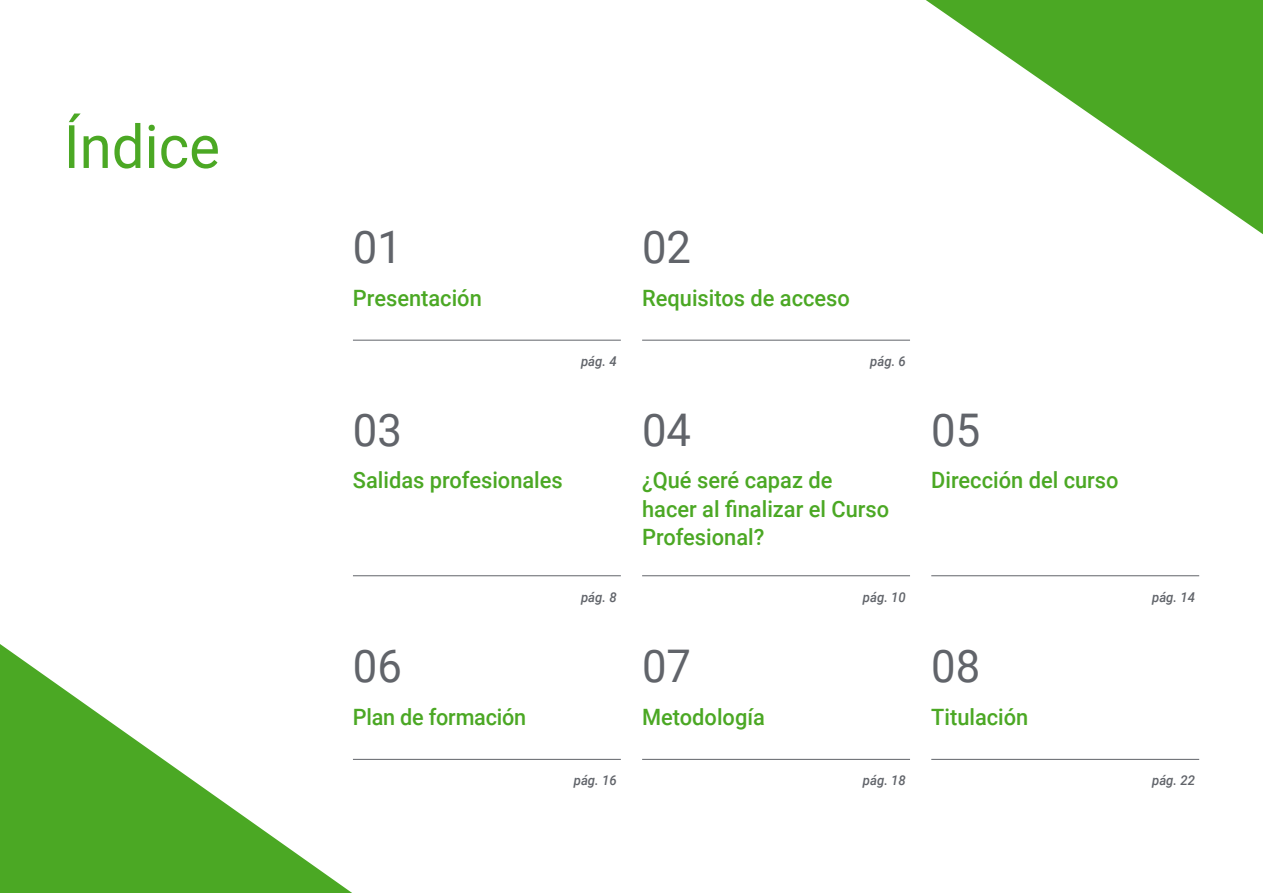
<style>
.page{position:relative;width:1263px;height:893px;background:#fff}
.page>*{position:absolute;margin:0;border:0;box-sizing:border-box;transform-origin:0 0}
.t1{font:60px "Roboto";color:#4ba824}
.t2{font:45px "Roboto";color:#61646a}
.t3{font:500 22.5px/28.5px "Roboto";color:#4ba824}
.t4{font:500 22.5px "Roboto";color:#4ba824;scale:.96 1}
.t5{font:italic 500 13.5px "Roboto";color:#61646a}
</style>
<div class="page">
<svg style="left:0;top:644px;width:352px;height:249px"></svg>
<svg style="left:926px;top:0;width:337px;height:234px"></svg>
<hr style="left:353px;top:340px;width:268px;height:1px;background:#61646a">
<hr style="left:642px;top:340px;width:268px;height:1px;background:#61646a">
<hr style="left:931px;top:759px;width:268px;height:1px;background:#61646a">
<hr style="left:353px;top:575px;width:268px;height:1px;background:#61646a">
<hr style="left:642px;top:575px;width:268px;height:1px;background:#61646a">
<hr style="left:931px;top:575px;width:268px;height:1px;background:#61646a">
<hr style="left:353px;top:759px;width:268px;height:1px;background:#61646a">
<hr style="left:642px;top:759px;width:268px;height:1px;background:#61646a">
<h1 class="t1" style="left:64px;top:105px;width:158px">Índice</h1>
<h2 class="t2" style="left:353px;top:216px;width:51px">01</h2>
<h2 class="t2" style="left:642px;top:216px;width:51px">02</h2>
<p class="t3" style="left:353px;top:283px;width:130px">Presentación</p>
<p class="t3" style="left:642px;top:283px;width:209px">Requisitos de acceso</p>
<p class="t5" style="left:581px;top:351px;width:37px">pág. 4</p>
<p class="t5" style="left:870px;top:351px;width:37px">pág. 6</p>
<h2 class="t2" style="left:353px;top:398px;width:51px">03</h2>
<h2 class="t2" style="left:642px;top:398px;width:51px">04</h2>
<h2 class="t2" style="left:931px;top:398px;width:51px">05</h2>
<p class="t3" style="left:353px;top:465px;width:211px">Salidas profesionales</p>
<p class="t3" style="left:931px;top:465px;width:189px">Dirección del curso</p>
<p class="t3" style="left:642px;top:465px;width:249px">¿Qué seré capaz de hacer al finalizar el Curso<br>Profesional?</p>
<h2 class="t2" style="left:353px;top:635px;width:51px">06</h2>
<p class="t5" style="left:581px;top:588px;width:37px">pág. 8</p>
<p class="t5" style="left:863px;top:588px;width:44px">pág. 10</p>
<p class="t5" style="left:1152px;top:588px;width:44px">pág. 14</p>
<h2 class="t2" style="left:642px;top:635px;width:51px">07</h2>
<h2 class="t2" style="left:931px;top:635px;width:51px">08</h2>
<p class="t4" style="left:353px;top:701px;width:182px">Plan de formación</p>
<p class="t3" style="left:642px;top:702px;width:124px">Metodología</p>
<p class="t3" style="left:931px;top:702px;width:99px">Titulación</p>
<p class="t5" style="left:574px;top:771px;width:44px">pág. 16</p>
<p class="t5" style="left:863px;top:771px;width:44px">pág. 18</p>
<p class="t5" style="left:1152px;top:771px;width:44px">pág. 22</p>
</div>
